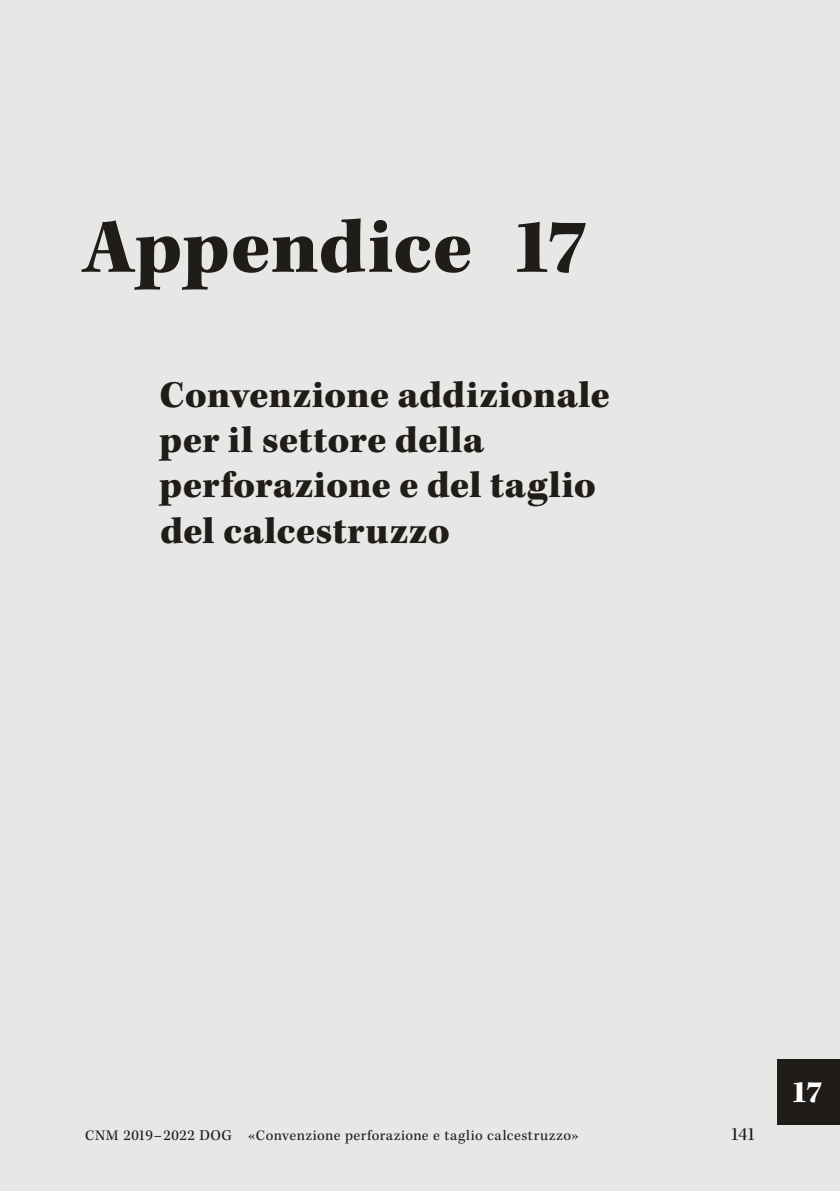
<style>
.page{position:relative;width:840px;height:1191px;background:#fff}
.page>*{position:absolute;margin:0;border:0;box-sizing:border-box;transform-origin:0 0}
.t1{font:900 80px "Kepler Std";color:#201c1a}
.t2{font:900 39px/45px "Kepler Std";letter-spacing:.005em;color:#201c1a}
.t3{font:900 32px "Kepler Std";color:#fff}
.t4{font:19px "Kepler Std";color:#201c1a}
.t5{font:15px "Kepler Std";letter-spacing:.04em;color:#201c1a}
.s1{font-size:15.6px}
</style>
<div class="page">
<div style="left:0;top:0;width:839px;height:1191px;background:#e7e7e6"></div>
<div style="left:777px;top:1059px;width:62px;height:65px;background:#201c1a"></div>
<h1 class="t1" style="left:83px;top:201px;width:507px">Appendice 17</h1>
<p class="t2" style="left:159px;top:374px;width:452px">Convenzione addizionale per il settore della perforazione e del taglio del calcestruzzo</p>
<p class="t5" style="left:85px;top:1126px;width:495px">CNM <span class="s1">2019–2022 DOG</span> «Convenzione perforazione e taglio calcestruzzo»</p>
<p class="t4" style="left:730px;top:1123px;width:25px">141</p>
<p class="t3" style="left:790px;top:1074px;width:34px">17</p>
</div>
